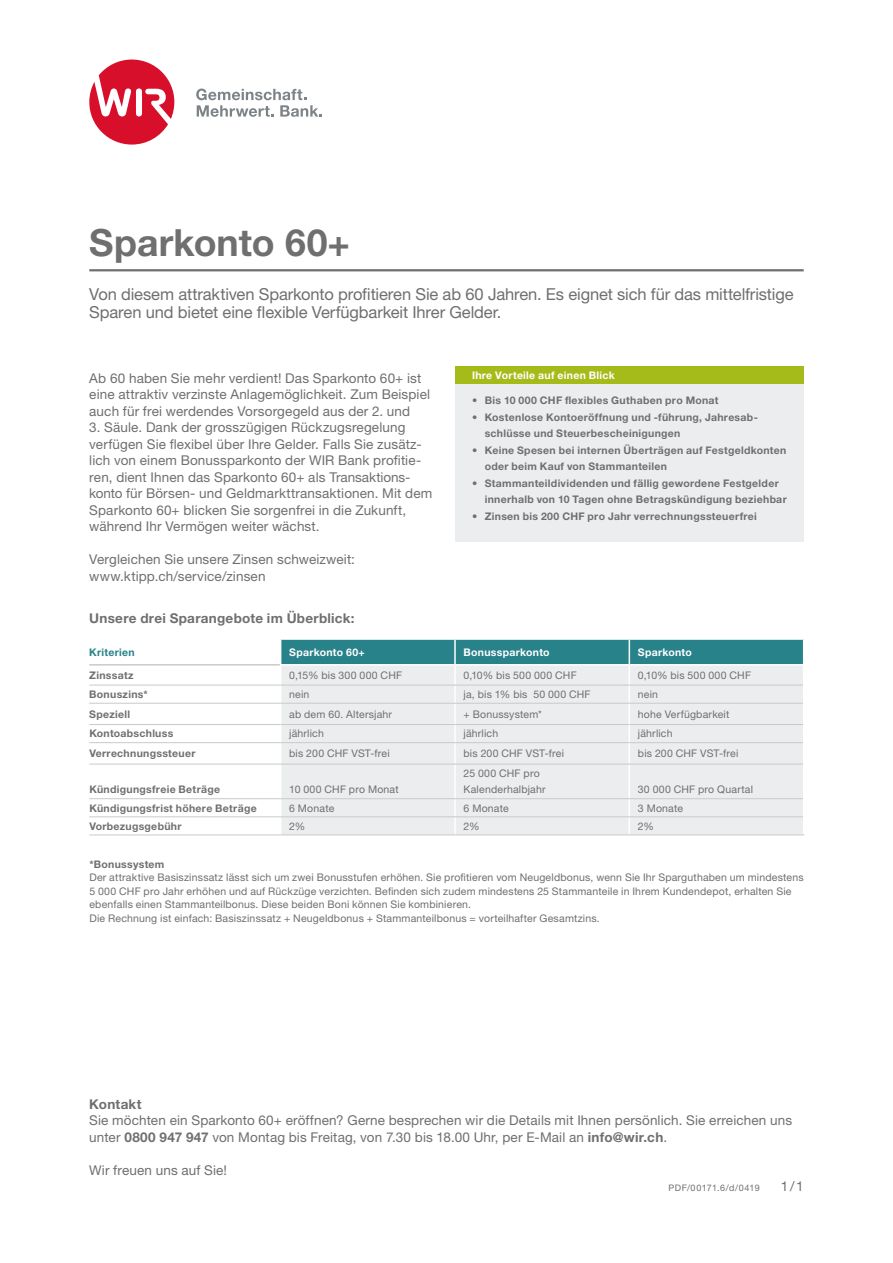
<style>
.page{position:relative;width:893px;height:1263px;background:#fff}
.page>*{position:absolute;margin:0;border:0;box-sizing:border-box;transform-origin:0 0}
.t1{font:700 37.5px "Helvetica Neue LT Pro";color:#706f6f}
.t2{font:16.5px/18.1px "Helvetica Neue LT Pro";letter-spacing:-.01em;color:#706f6f}
.t3{font:13.5px/16.5px "Helvetica Neue LT Pro";letter-spacing:.01em;color:#706f6f}
.t4{font:700 13.5px "Helvetica Neue LT Pro";letter-spacing:.02em;color:#706f6f}
.t5{font:10.5px/13.5px "Helvetica Neue LT Pro";letter-spacing:.02em;color:#706f6f}
.t6{font:700 10.5px/16.5px "Helvetica Neue LT Pro";letter-spacing:.03em;color:#706f6f}
.t7{font:700 10.5px "Helvetica Neue LT Pro";letter-spacing:.025em;color:#fff}
.t8{font:700 10.5px "Helvetica Neue LT Pro";letter-spacing:.03em;color:#27828a}
.t9{font:9px "Helvetica Neue LT Pro";letter-spacing:.045em;color:#706f6f}
.s1{font-weight:700}
</style>
<div class="page">
<svg style="left:196px;top:89px;width:126px;height:28px"></svg>
<svg style="left:89px;top:60px;width:85px;height:85px"></svg>
<div style="left:455px;top:366px;width:349px;height:18px;background:#a5bb1a"></div>
<div style="left:455px;top:384px;width:349px;height:158px;background:#ecedee"></div>
<hr style="left:89px;top:269px;width:715px;height:2px;background:#706f6f">
<div style="left:281px;top:765px;width:522px;height:69px;background:#ecedee"></div>
<svg style="left:280px;top:640px;width:523px;height:124px;background:#c4d7d9"></svg>
<hr style="left:454px;top:764px;width:2px;height:34px;background:#fff">
<hr style="left:629px;top:764px;width:1px;height:34px;background:#fff">
<svg style="left:454px;top:799px;width:2px;height:35px"></svg>
<svg style="left:629px;top:799px;width:1px;height:35px"></svg>
<hr style="left:89px;top:664px;width:191px;height:1px;background:#cacaca">
<hr style="left:89px;top:685px;width:192px;height:1px;background:#cacaca">
<hr style="left:281px;top:685px;width:174px;height:1px;background:#cacaca">
<hr style="left:455px;top:685px;width:174px;height:1px;background:#cacaca">
<hr style="left:629px;top:685px;width:174px;height:1px;background:#cacaca">
<hr style="left:89px;top:703px;width:192px;height:1px;background:#cacaca">
<hr style="left:281px;top:703px;width:174px;height:1px;background:#cacaca">
<hr style="left:455px;top:703px;width:174px;height:1px;background:#cacaca">
<hr style="left:629px;top:703px;width:174px;height:1px;background:#cacaca">
<hr style="left:89px;top:724px;width:192px;height:1px;background:#cacaca">
<hr style="left:281px;top:724px;width:174px;height:1px;background:#cacaca">
<hr style="left:455px;top:724px;width:174px;height:1px;background:#cacaca">
<hr style="left:629px;top:724px;width:174px;height:1px;background:#cacaca">
<hr style="left:89px;top:742px;width:192px;height:1px;background:#cacaca">
<hr style="left:281px;top:742px;width:174px;height:1px;background:#cacaca">
<hr style="left:455px;top:742px;width:174px;height:1px;background:#cacaca">
<hr style="left:629px;top:742px;width:174px;height:1px;background:#cacaca">
<hr style="left:89px;top:764px;width:192px;height:1px;background:#cacaca">
<hr style="left:281px;top:764px;width:174px;height:1px;background:#cacaca">
<hr style="left:455px;top:764px;width:174px;height:1px;background:#cacaca">
<hr style="left:629px;top:764px;width:174px;height:1px;background:#cacaca">
<hr style="left:89px;top:798px;width:192px;height:1px;background:#cacaca">
<hr style="left:281px;top:798px;width:174px;height:1px;background:#cacaca">
<hr style="left:455px;top:798px;width:174px;height:1px;background:#cacaca">
<hr style="left:629px;top:798px;width:174px;height:1px;background:#cacaca">
<hr style="left:89px;top:816px;width:192px;height:1px;background:#cacaca">
<hr style="left:281px;top:816px;width:174px;height:1px;background:#cacaca">
<hr style="left:455px;top:816px;width:174px;height:1px;background:#cacaca">
<hr style="left:629px;top:816px;width:174px;height:1px;background:#cacaca">
<hr style="left:89px;top:834px;width:192px;height:1px;background:#cacaca">
<hr style="left:281px;top:834px;width:174px;height:1px;background:#cacaca">
<hr style="left:455px;top:834px;width:174px;height:1px;background:#cacaca">
<hr style="left:629px;top:834px;width:175px;height:1px;background:#cacaca">
<hr style="left:280px;top:664px;width:175px;height:1px;background:#fff">
<hr style="left:455px;top:664px;width:174px;height:1px;background:#fff">
<hr style="left:629px;top:664px;width:175px;height:1px;background:#fff">
<h1 class="t1" style="left:89px;top:220px;width:262px">Sparkonto 60+</h1>
<p class="t2" style="left:89px;top:285px;width:706px">Von diesem attraktiven Sparkonto profitieren Sie ab 60 Jahren. Es eignet sich für das mittelfristige<br>Sparen und bietet eine flexible Verfügbarkeit Ihrer Gelder.</p>
<p class="t3" style="left:89px;top:369px;width:342px">Ab 60 haben Sie mehr verdient! Das Sparkonto 60+ ist eine attraktiv verzinste Anlagemöglichkeit. Zum Beispiel auch für frei werdendes Vorsorgegeld aus der 2. und</p>
<p class="t3" style="left:89px;top:419px;width:345px">3. Säule. Dank der grosszügigen Rückzugsregelung verfügen Sie flexibel über Ihre Gelder. Falls Sie zusätz&shy;lich von einem Bonussparkonto der WIR Bank profitie&shy;ren, dient Ihnen das Sparkonto 60+ als Transaktions&shy;konto für Börsen- und Geldmarkttransaktionen. Mit dem Sparkonto 60+ blicken Sie sorgenfrei in die Zukunft, während Ihr Vermögen weiter wächst.</p>
<p class="t3" style="left:89px;top:551px;width:267px">Vergleichen Sie unsere Zinsen schweizweit: www.ktipp.ch/service/zinsen</p>
<p class="t4" style="left:89px;top:610px;width:267px">Unsere drei Sparangebote im Überblick:</p>
<p class="t7" style="left:472px;top:369px;width:144px">Ihre Vorteile auf einen Blick</p>
<p class="t6" style="left:472px;top:392px;width:248px">• Bis 10 000 CHF flexibles Guthaben pro Monat</p>
<p class="t6" style="left:485px;top:409px;width:275px;text-indent:-13px">• Kostenlose Kontoeröffnung und -führung, Jahresab&shy;schlüsse und Steuerbescheinigungen</p>
<p class="t6" style="left:485px;top:442px;width:303px;text-indent:-13px">• Keine Spesen bei internen Überträgen auf Festgeldkonten oder beim Kauf von Stammanteilen</p>
<p class="t6" style="left:485px;top:475px;width:303px;text-indent:-13px">• Stammanteildividenden und fällig gewordene Festgelder innerhalb von 10 Tagen ohne Betragskündigung beziehbar</p>
<p class="t6" style="left:472px;top:508px;width:286px">• Zinsen bis 200 CHF pro Jahr verrechnungssteuerfrei</p>
<p class="t8" style="left:89px;top:646px;width:47px">Kriterien</p>
<p class="t7" style="left:289px;top:646px;width:77px">Sparkonto 60+</p>
<p class="t7" style="left:463px;top:646px;width:88px">Bonussparkonto</p>
<p class="t7" style="left:638px;top:646px;width:56px">Sparkonto</p>
<p class="t6" style="left:89px;top:666px;width:46px">Zinssatz</p>
<p class="t5" style="left:289px;top:668px;width:114px">0,15% bis 300 000 CHF</p>
<p class="t5" style="left:463px;top:668px;width:115px">0,10% bis 500 000 CHF</p>
<p class="t5" style="left:638px;top:668px;width:115px">0,10% bis 500 000 CHF</p>
<p class="t6" style="left:89px;top:686px;width:60px">Bonuszins*</p>
<p class="t5" style="left:289px;top:687px;width:22px">nein</p>
<p class="t5" style="left:463px;top:687px;width:129px">ja, bis 1% bis 50 000 CHF</p>
<p class="t5" style="left:638px;top:687px;width:22px">nein</p>
<p class="t6" style="left:89px;top:705px;width:42px">Speziell</p>
<p class="t5" style="left:289px;top:707px;width:104px">ab dem 60. Altersjahr</p>
<p class="t5" style="left:464px;top:707px;width:80px">+ Bonussystem*</p>
<p class="t5" style="left:638px;top:707px;width:93px">hohe Verfügbarkeit</p>
<p class="t6" style="left:89px;top:725px;width:86px">Kontoabschluss</p>
<p class="t5" style="left:289px;top:727px;width:36px">jährlich</p>
<p class="t5" style="left:464px;top:727px;width:36px">jährlich</p>
<p class="t5" style="left:638px;top:727px;width:36px">jährlich</p>
<p class="t6" style="left:89px;top:745px;width:108px">Verrechnungssteuer</p>
<p class="t5" style="left:289px;top:746px;width:102px">bis 200 CHF VST-frei</p>
<p class="t5" style="left:464px;top:746px;width:102px">bis 200 CHF VST-frei</p>
<p class="t5" style="left:638px;top:746px;width:102px">bis 200 CHF VST-frei</p>
<p class="t6" style="left:89px;top:781px;width:132px">Kündigungsfreie Beträge</p>
<p class="t5" style="left:289px;top:783px;width:111px">10 000 CHF pro Monat</p>
<p class="t5" style="left:464px;top:765px;width:84px;line-height:16.5px">25 000 CHF pro<br>Kalenderhalbjahr</p>
<p class="t5" style="left:638px;top:783px;width:117px">30 000 CHF pro Quartal</p>
<p class="t6" style="left:89px;top:799px;width:169px">Kündigungsfrist höhere Beträge</p>
<p class="t5" style="left:289px;top:801px;width:47px">6 Monate</p>
<p class="t5" style="left:464px;top:801px;width:47px">6 Monate</p>
<p class="t5" style="left:638px;top:801px;width:47px">3 Monate</p>
<p class="t6" style="left:89px;top:817px;width:94px">Vorbezugsgebühr</p>
<p class="t5" style="left:289px;top:819px;width:18px">2%</p>
<p class="t5" style="left:464px;top:819px;width:18px">2%</p>
<p class="t5" style="left:638px;top:819px;width:18px">2%</p>
<p class="t6" style="left:89px;top:855px;width:77px">*Bonussystem</p>
<p class="t5" style="left:89px;top:870px;width:716px">Der attraktive Basiszinssatz lässt sich um zwei Bonusstufen erhöhen. Sie profitieren vom Neugeldbonus, wenn Sie Ihr Sparguthaben um mindestens 5 000 CHF pro Jahr erhöhen und auf Rückzüge verzichten. Befinden sich zudem mindestens 25 Stammanteile in Ihrem Kundendepot, erhalten Sie ebenfalls einen Stammanteilbonus. Diese beiden Boni können Sie kombinieren.<br>Die Rechnung ist einfach: Basiszinssatz + Neugeldbonus + Stammanteilbonus = vorteilhafter Gesamtzins.</p>
<p class="t4" style="left:89px;top:1095px;width:54px">Kontakt</p>
<p class="t3" style="left:89px;top:1112px;width:704px">Sie möchten ein Sparkonto 60+ eröffnen? Gerne besprechen wir die Details mit Ihnen persönlich. Sie erreichen uns unter <span class="s1">0800 947 947</span> von Montag bis Freitag, von 7.30 bis 18.00 Uhr, per E-Mail an <span class="s1">info@wir.ch</span>.</p>
<p class="t3" style="left:89px;top:1161px;width:139px">Wir freuen uns auf Sie!</p>
<p class="t9" style="left:668px;top:1182px;width:93px">PDF/00171.6/d/0419</p>
<p class="t3" style="left:781px;top:1178px;width:24px">1/1</p>
</div>
